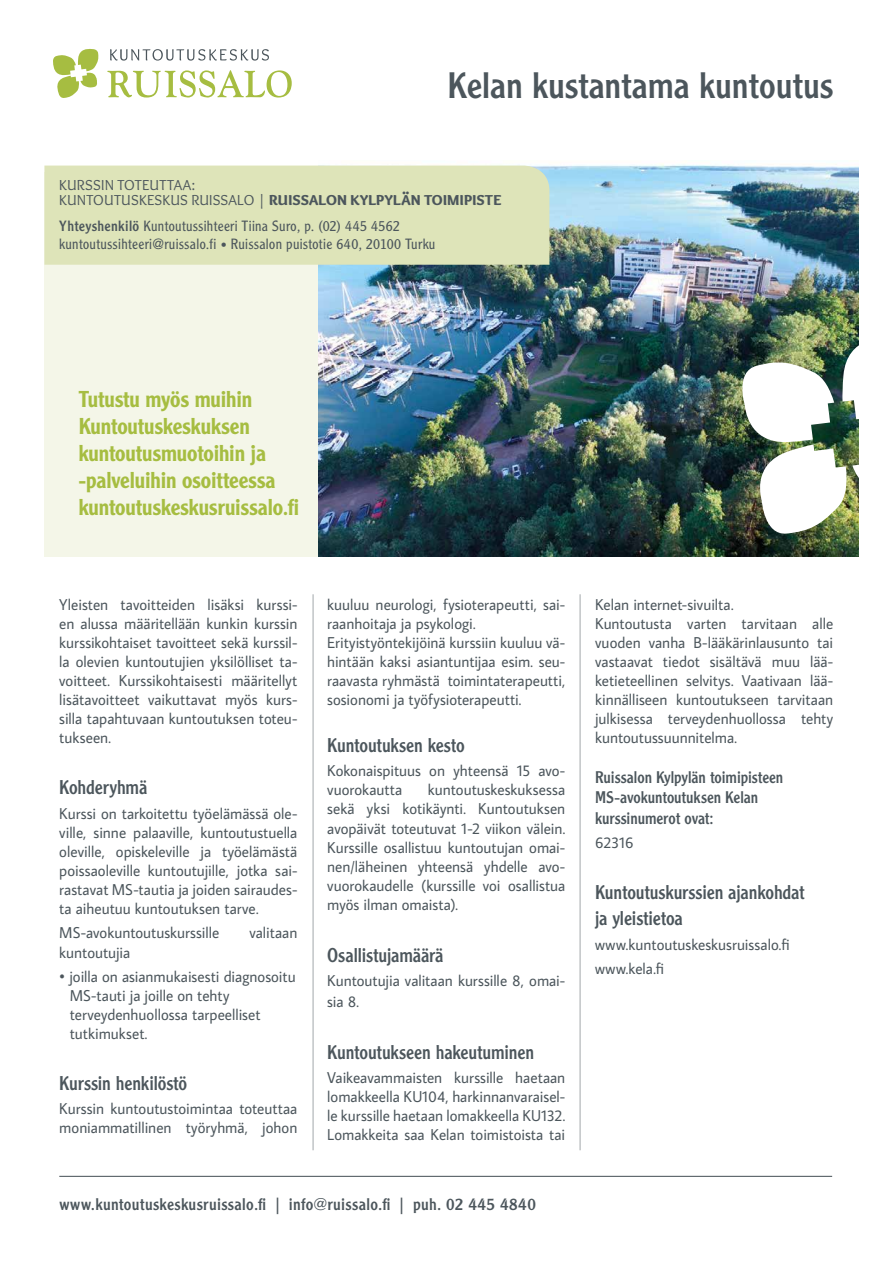
<style>
.page{position:relative;width:893px;height:1263px;background:#fff}
.page>*{position:absolute;margin:0;border:0;box-sizing:border-box;transform-origin:0 0}
.t1{font:36px "Clearface Gothic LT Std";color:#4c565c}
.t2{font:500 22.5px/27px "Clearface Gothic LT Std";letter-spacing:-.005em;color:#a6bd41;scale:.96 1}
.t3{font:19.5px/26px "Clearface Gothic LT Std";letter-spacing:-.005em;color:#4c565c;scale:.96 1}
.t4{font:16.5px/20.4px "Clearface Gothic LT Std";letter-spacing:.005em;color:#4c565c;scale:.96 1}
.t5{font:16.5px "Clearface Gothic LT Std";letter-spacing:.025em;color:#4c565c}
.t6{font:15.75px/19px "Average Sans";color:#4c565c;scale:.96 1}
.t7{font:15px/15px "Overlock";letter-spacing:.015em;color:#4c565c}
.t8{font:300 14.55px/18px "Clearface Gothic LT Std";letter-spacing:.025em;color:#4c565c}
.s1{font-weight:900}
.s2{font-weight:400}
.s3{font-size:12px}
</style>
<div class="page">
<div style="left:44px;top:172px;width:275px;height:385px;background:#f4f6e8"></div>
<img style="left:319px;top:164px;width:540px;height:392px">
<svg style="left:110px;top:49px;width:159px;height:12px"></svg>
<svg style="left:107px;top:70px;width:185px;height:28px"></svg>
<svg style="left:53px;top:48px;width:46px;height:50px"></svg>
<div style="left:44px;top:166px;width:505px;height:99px;background:#dee4b9"></div>
<img style="left:734px;top:332px;width:125px;height:204px">
<hr style="left:313px;top:594px;width:1px;height:556px;background:#4c565c">
<hr style="left:580px;top:594px;width:1px;height:556px;background:#4c565c">
<hr style="left:59px;top:1176px;width:773px;height:1px;background:#4c565c">
<h1 class="t1" style="left:447px;top:63px;width:387px">Kelan kustantama kuntoutus</h1>
<p class="t7" style="left:59px;top:177px;width:444px">KURSSIN TOTEUTTAA:<br>KUNTOUTUSKESKUS RUISSALO | <span class="s1">RUISSALON KYLPYLÄN TOIMIPISTE</span></p>
<p class="t8" style="left:59px;top:216px;width:378px"><span class="s2">Yhteyshenkilö</span> Kuntoutussihteeri Tiina Suro, p. (02) 445 4562 kuntoutussihteeri@ruissalo.fi <span class="s3">•</span> Ruissalon puistotie 640, 20100 Turku</p>
<h2 class="t2" style="left:79px;top:385px;width:231px">Tutustu myös muihin<br>Kuntoutuskeskuksen kuntoutusmuotoihin ja -palveluihin osoitteessa kuntoutuskeskusruissalo.fi</h2>
<p class="t6" style="left:59px;top:595px;width:250px;text-align:justify">Yleisten tavoitteiden lisäksi kurssi&shy;en alussa määritellään kunkin kurssin kurssikohtaiset tavoitteet sekä kurssil&shy;la olevien kuntoutujien yksilölliset ta&shy;voitteet. Kurssikohtaisesti määritellyt lisätavoitteet vaikuttavat myös kurs&shy;silla tapahtuvaan kuntoutuksen toteu&shy;tukseen.</p>
<p class="t3" style="left:59px;top:774px;width:93px">Kohderyhmä</p>
<p class="t6" style="left:59px;top:803px;width:250px;text-align:justify">Kurssi on tarkoitettu työelämässä ole&shy;ville, sinne palaaville, kuntoutustuella oleville, opiskeleville ja työelämästä poissaoleville kuntoutujille, jotka sai&shy;rastavat MS-tautia ja joiden sairaudes&shy;ta aiheutuu kuntoutuksen tarve.</p>
<p class="t6" style="left:59px;top:923px;width:168px">MS-avokuntoutuskurssille</p>
<p class="t6" style="left:249px;top:923px;width:52px">valitaan</p>
<p class="t6" style="left:59px;top:942px;width:76px">kuntoutujia</p>
<p class="t6" style="left:70px;top:966px;width:237px;text-indent:-10px">• joilla on asianmukaisesti diagnosoitu<br>MS-tauti ja joille on tehty terveydenhuollossa tarpeelliset tutkimukset.</p>
<p class="t3" style="left:59px;top:1070px;width:135px">Kurssin henkilöstö</p>
<p class="t6" style="left:59px;top:1099px;width:250px">Kurssin kuntoutustoimintaa toteuttaa moniammatillinen työryhmä, johon</p>
<p class="t6" style="left:327px;top:595px;width:250px">kuuluu neurologi, fysioterapeutti, sai&shy;raanhoitaja ja psykologi.<br>Erityistyöntekijöinä kurssiin kuuluu vä&shy;hintään kaksi asiantuntijaa esim. seu&shy;raavasta ryhmästä toimintaterapeutti, sosionomi ja työfysioterapeutti.</p>
<p class="t3" style="left:327px;top:732px;width:145px">Kuntoutuksen kesto</p>
<p class="t6" style="left:327px;top:761px;width:250px">Kokonaispituus on yhteensä 15 avo&shy;vuorokautta</p>
<p class="t6" style="left:327px;top:780px;width:250px;text-align:justify;text-indent:101px">kuntoutuskeskuksessa sekä yksi kotikäynti. Kuntoutuksen avopäivät toteutuvat 1-2 viikon välein.<br>Kurssille osallistuu kuntoutujan omai&shy;nen/läheinen yhteensä yhdelle avo&shy;vuorokaudelle (kurssille voi osallistua myös ilman omaista).</p>
<p class="t3" style="left:327px;top:941px;width:123px">Osallistujamäärä</p>
<p class="t6" style="left:327px;top:970px;width:250px;line-height:20.4px">Kuntoutujia valitaan kurssille 8, omai&shy;sia 8.</p>
<p class="t3" style="left:327px;top:1038px;width:217px">Kuntoutukseen hakeutuminen</p>
<p class="t6" style="left:327px;top:1068px;width:250px;text-align:justify">Vaikeavammaisten kurssille haetaan lomakkeella KU104, harkinnanvaraisel&shy;le kurssille haetaan lomakkeella KU132.<br>Lomakkeita saa Kelan toimistoista tai</p>
<p class="t5" style="left:60px;top:1193px;width:478px">www.kuntoutuskeskusruissalo.fi | info@ruissalo.fi | puh. 02 445 4840</p>
<p class="t6" style="left:595px;top:595px;width:250px">Kelan internet-sivuilta.<br>Kuntoutusta varten tarvitaan alle vuoden vanha B-lääkärinlausunto tai vastaavat tiedot sisältävä muu lää&shy;ketieteellinen selvitys. Vaativaan lää&shy;kinnälliseen kuntoutukseen tarvitaan julkisessa terveydenhuollossa tehty kuntoutussuunnitelma.</p>
<p class="t4" style="left:595px;top:767px;width:198px">Ruissalon Kylpylän toimipisteen<br>MS-avokuntoutuksen Kelan kurssinumerot ovat:</p>
<p class="t6" style="left:595px;top:833px;width:41px">62316</p>
<p class="t3" style="left:595px;top:879px;width:220px">Kuntoutuskurssien ajankohdat ja yleistietoa</p>
<p class="t6" style="left:595px;top:931px;width:204px;line-height:24.6px">www.kuntoutuskeskusruissalo.fi www.kela.fi</p>
</div>
